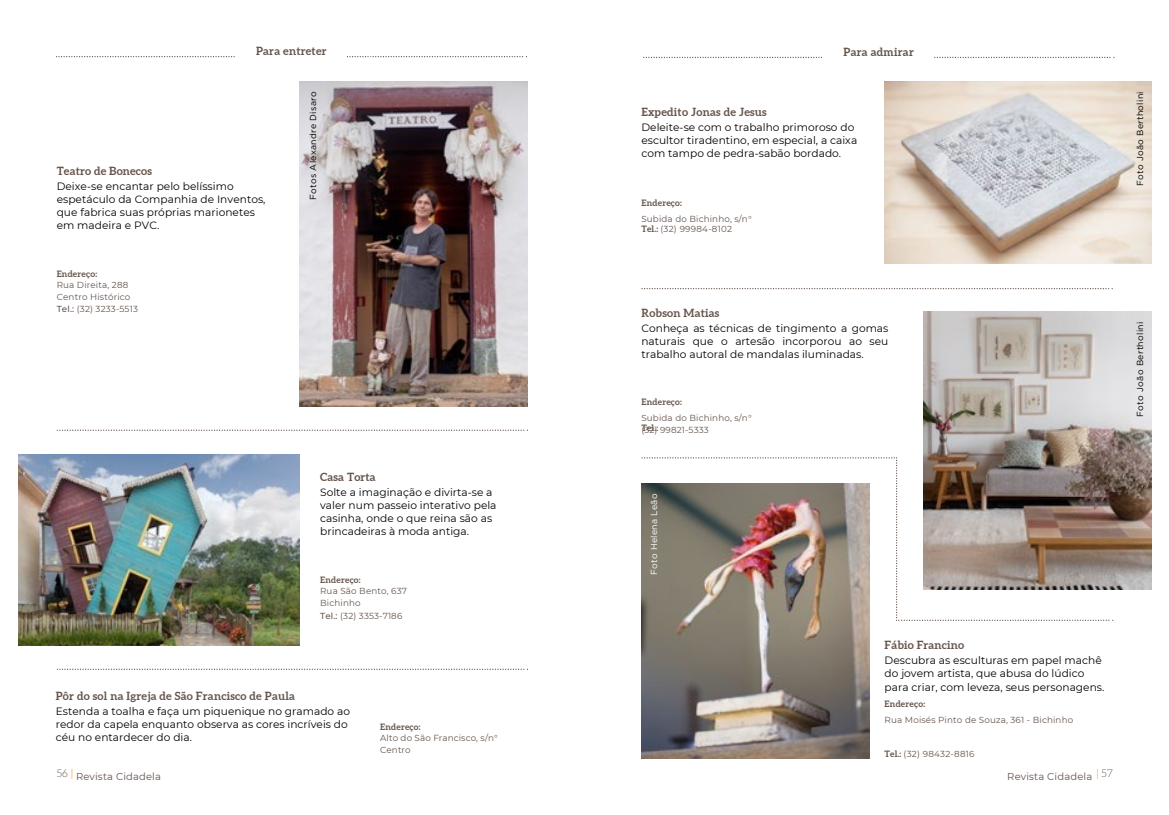
<style>
.page{position:relative;width:1169px;height:815px;background:#fff}
.page>*{position:absolute;margin:0;border:0;box-sizing:border-box;transform-origin:0 0}
.t1{font:700 11.25px "Aleo";letter-spacing:.02em;color:#65544b}
.t2{font:10.62px/13.1px "Montserrat";color:#000}
.t3{font:300 10.62px "Aleo";color:#65544b}
.t4{font:10px "Montserrat";letter-spacing:.015em;color:#65544b}
.t5{font:8.75px/12.2px "Montserrat";letter-spacing:.015em;color:#65544b}
.t6{font:8.75px "Gotham";letter-spacing:.035em;color:#000}
.t7{font:700 8.75px "Aleo";letter-spacing:.025em;color:#65544b}
.t8{font:8.75px "Gotham";letter-spacing:.035em;color:#fff}
.s1{font-weight:500}
.s2{font-family:"Aleo";font-weight:700}
.s3{font-weight:400;color:#fbb040}
</style>
<div class="page">
<img style="left:641px;top:621px;width:228px;height:137px">
<svg style="left:56px;top:56px;width:471px;height:1px"></svg>
<div style="left:236px;top:47px;width:110px;height:16px;background:#fff"></div>
<svg style="left:643px;top:57px;width:471px;height:1px"></svg>
<div style="left:824px;top:48px;width:110px;height:16px;background:#fff"></div>
<img style="left:300px;top:81px;width:228px;height:325px">
<img style="left:923px;top:312px;width:228px;height:277px">
<img style="left:18px;top:454px;width:282px;height:192px">
<img style="left:884px;top:81px;width:268px;height:182px">
<svg style="left:57px;top:429px;width:471px;height:2px"></svg>
<svg style="left:57px;top:668px;width:471px;height:2px"></svg>
<svg style="left:641px;top:288px;width:472px;height:1px"></svg>
<img style="left:641px;top:457px;width:472px;height:164px">
<h2 class="t1" style="left:256px;top:45px;width:72px">Para entreter</h2>
<p class="t1" style="left:57px;top:164px;width:97px">Teatro de Bonecos</p>
<p class="t2" style="left:57px;top:179px;width:210px">Deixe-se encantar pelo belíssimo espetáculo da Companhia de Inventos, que fabrica suas próprias marionetes em madeira e PVC.</p>
<p class="t7" style="left:57px;top:268px;width:42px">Endereço:</p>
<p class="t5" style="left:57px;top:279px;width:83px">Rua Direita, 288<br>Centro Histórico<br><span class="s1">Tel.:</span> (32) 3233-5513</p>
<h4 class="t6" style="left:308px;top:200px;width:110px;rotate:-90deg">Fotos Alexandre Disaro</h4>
<h3 class="t1" style="left:320px;top:470px;width:57px">Casa Torta</h3>
<h3 class="t2" style="left:320px;top:486px;width:178px">Solte a imaginação e divirta-se a valer num passeio interativo pela casinha, onde o que reina são as brincadeiras à moda antiga.</h3>
<h4 class="t7" style="left:320px;top:575px;width:42px">Endereço:</h4>
<p class="t5" style="left:320px;top:585px;width:88px">Rua São Bento, 637<br>Bichinho<br><span class="s1">Tel.:</span> (32) 3353-7186</p>
<h2 class="t1" style="left:56px;top:689px;width:241px">Pôr do sol na Igreja de São Francisco de Paula</h2>
<h2 class="t2" style="left:56px;top:704px;width:296px">Estenda a toalha e faça um piquenique no gramado ao redor da capela enquanto observa as cores incríveis do céu no entardecer do dia.</h2>
<h4 class="t7" style="left:380px;top:721px;width:42px">Endereço:</h4>
<p class="t5" style="left:380px;top:732px;width:119px">Alto do São Francisco, s/n°<br>Centro</p>
<h1 class="t1" style="left:843px;top:46px;width:72px">Para admirar</h1>
<p class="t1" style="left:641px;top:105px;width:127px">Expedito Jonas de Jesus</p>
<p class="t2" style="left:641px;top:120px;width:217px">Deleite-se com o trabalho primoroso do escultor tiradentino, em especial, a caixa com tampo de pedra-sabão bordado.</p>
<p class="t7" style="left:641px;top:198px;width:42px">Endereço:</p>
<p class="t5" style="left:641px;top:212px;width:112px">Subida do Bichinho, s/n°</p>
<h2 class="t5" style="left:641px;top:223px;width:92px"><span class="s2">Tel.:</span> (32) 99984-8102</h2>
<p class="t1" style="left:641px;top:306px;width:80px">Robson Matias</p>
<p class="t2" style="left:641px;top:321px;width:248px;text-align:justify">Conheça as técnicas de tingimento a gomas naturais que o artesão incorporou ao seu trabalho autoral de mandalas iluminadas.</p>
<p class="t7" style="left:641px;top:396px;width:42px">Endereço:</p>
<p class="t5" style="left:641px;top:411px;width:112px">Subida do Bichinho, s/n° (32) 99821-5333</p>
<p class="t7" style="left:641px;top:422px;width:18px">Tel.:</p>
<p class="t8" style="left:649px;top:575px;width:83px;rotate:-90deg">Foto Helena Leão</p>
<h2 class="t1" style="left:884px;top:639px;width:81px">Fábio Francino</h2>
<h2 class="t2" style="left:884px;top:654px;width:221px">Descubra as esculturas em papel machê do jovem artista, que abusa do lúdico para criar, com leveza, seus personagens.</h2>
<h2 class="t5" style="left:884px;top:696px;width:190px;line-height:16px"><span class="s2">Endereço:<br></span>Rua Moisés Pinto de Souza, 361 - Bichinho</h2>
<p class="t5" style="left:884px;top:748px;width:91px"><span class="s2">Tel.:</span> (32) 98432-8816</p>
<p class="t3" style="left:57px;top:768px;width:18px">56 <span class="s3">|</span></p>
<p class="t3" style="left:1097px;top:768px;width:18px"><span class="s3">|</span> 57</p>
<h2 class="t4" style="left:76px;top:770px;width:86px">Revista Cidadela</h2>
<p class="t4" style="left:1007px;top:770px;width:86px">Revista Cidadela</p>
<h2 class="t6" style="left:1134px;top:186px;width:96px;rotate:-90deg">Foto João Bertholini</h2>
<h3 class="t6" style="left:1134px;top:416px;width:96px;rotate:-90deg">Foto João Bertholini</h3>
</div>
